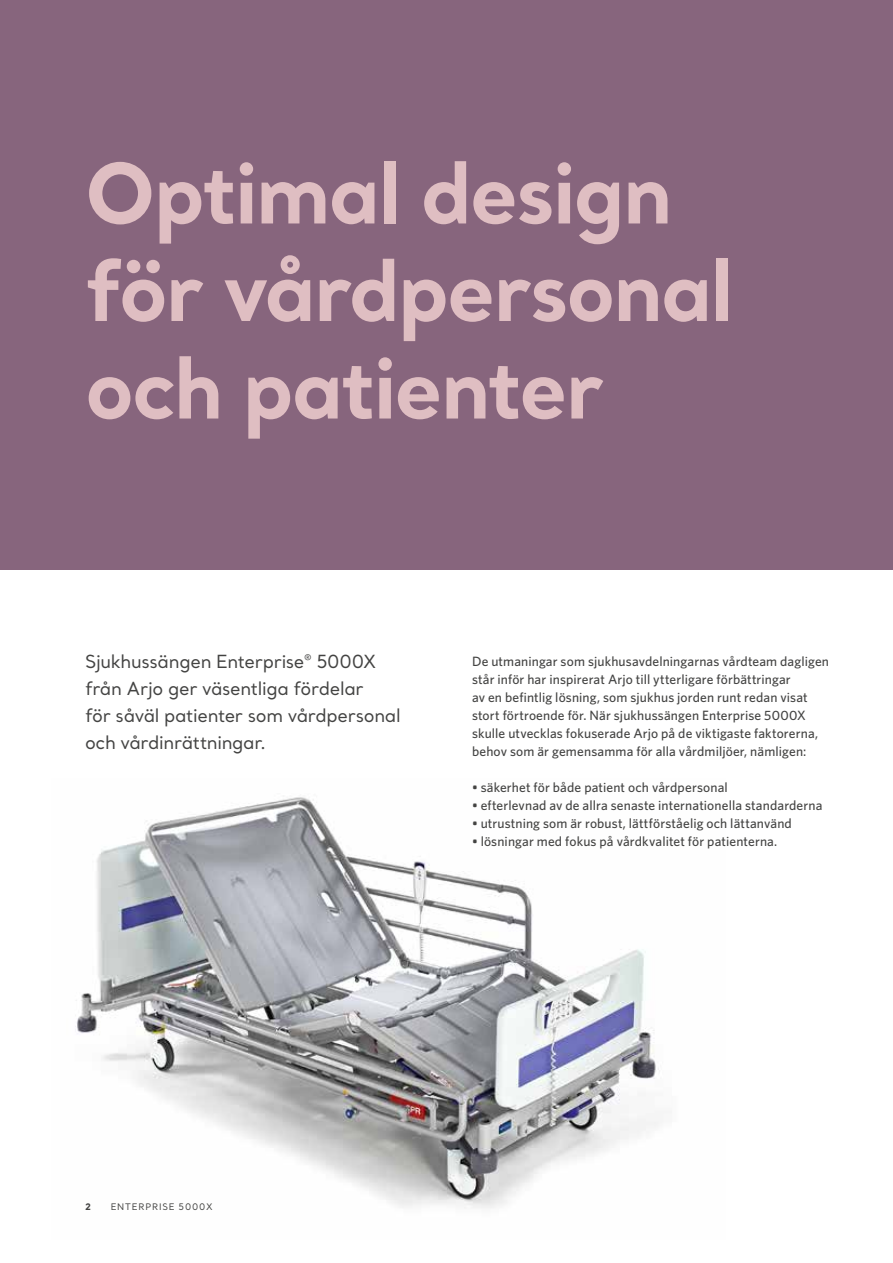
<style>
.page{position:relative;width:893px;height:1263px;background:#fff}
.page>*{position:absolute;margin:0;border:0;box-sizing:border-box;transform-origin:0 0}
.t1{font:700 82.5px/97.5px "Santral";letter-spacing:-.025em;color:#dfbec2}
.t2{font:18px/27px "Santral";letter-spacing:-.02em;color:#434342}
.t3{font:500 13.5px/18px "Whitney";letter-spacing:.01em;color:#434342}
.t4{font:9px "Santral";letter-spacing:.09em;color:#434342}
.t5{font:700 9px "Santral";color:#434342}
</style>
<div class="page">
<img style="left:75px;top:797px;width:585px;height:411px">
<div style="left:0;top:0;width:893px;height:570px;background:#87657d"></div>
<h1 class="t1" style="left:85px;top:142px;width:650px">Optimal design för vårdpersonal och patienter</h1>
<h2 class="t2" style="left:85px;top:648px;width:317px">Sjukhussängen Enterprise<sup>®</sup> 5000X från Arjo ger väsentliga fördelar<br>för såväl patienter som vårdpersonal och vårdinrättningar.</h2>
<p class="t3" style="left:472px;top:652px;width:359px">De utmaningar som sjukhusavdelningarnas vårdteam dagligen står inför har inspirerat Arjo till ytterligare förbättringar<br>av en befintlig lösning, som sjukhus jorden runt redan visat stort förtroende för. När sjukhussängen Enterprise 5000X skulle utvecklas fokuserade Arjo på de viktigaste faktorerna, behov som är gemensamma för alla vårdmiljöer, nämligen:</p>
<p class="t3" style="left:472px;top:778px;width:257px">• säkerhet för både patient och vårdpersonal</p>
<p class="t3" style="left:472px;top:796px;width:352px">• efterlevnad av de allra senaste internationella standarderna</p>
<p class="t3" style="left:472px;top:814px;width:321px">• utrustning som är robust, lättförståelig och lättanvänd</p>
<p class="t3" style="left:472px;top:832px;width:307px">• lösningar med fokus på vårdkvalitet för patienterna.</p>
<p class="t5" style="left:85px;top:1200px;width:7px">2</p>
<p class="t4" style="left:111px;top:1201px;width:103px">ENTERPRISE 5000X</p>
</div>
